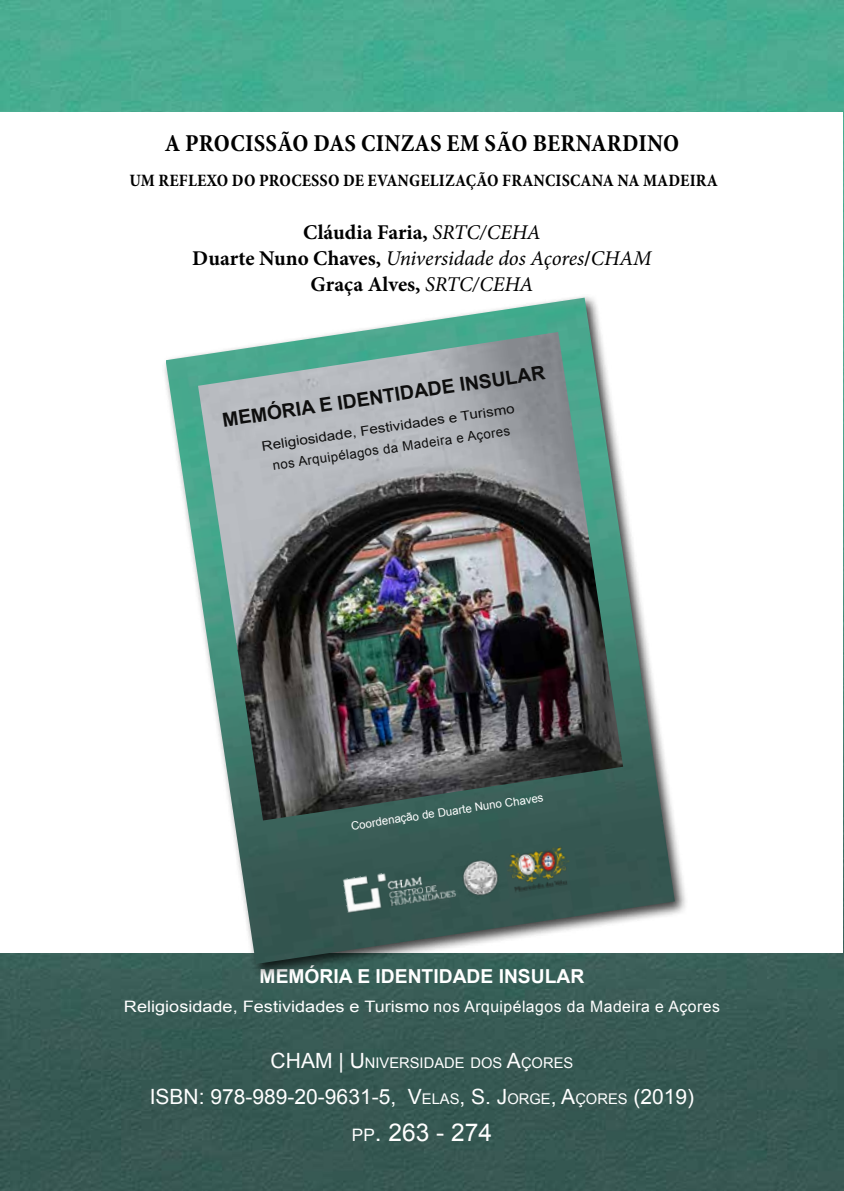
<style>
.page{position:relative;width:844px;height:1191px;background:#fff}
.page>*{position:absolute;margin:0;border:0;box-sizing:border-box;transform-origin:0 0}
.t1{font:700 condensed 24.5px "Minion Pro";letter-spacing:.01em;color:#000}
.t2{font:24.5px "Arial";color:#fff}
.t3{font:italic 21px/26.2px "Minion Pro";letter-spacing:-.005em;color:#000;text-align:center}
.t4{font:21px "Arial";color:#fff}
.t5{font:700 19.25px "Arial";color:#fff}
.t6{font:700 19.25px "Arial";color:#0e0e0e}
.t7{font:700 condensed 17.5px "Minion Pro";letter-spacing:.01em;color:#000}
.t8{font:15.75px "Arial";color:#fff;scale:1.15 1}
.t9{font:14.7px "Arial";color:#fff}
.t10{font:13.12px/21.2px "Arial";color:#0e0e0e;text-align:center;scale:1.15 1}
.t11{font:11.38px "Arial";color:#fff}
.s1{font-weight:700;font-style:normal}
.s2{font-size:21px}
.s3{font-size:14.7px}
.s4{font-size:17.15px}
</style>
<div class="page">
<img style="left:0;top:1px;width:843px;height:1190px">
<div style="left:1px;top:112px;width:841px;height:840px;background:#fff"></div>
<div style="left:161px;top:293px;width:527px;height:684px;background:#000;opacity:.75"></div>
<img style="left:165px;top:298px;width:509px;height:666px">
<img style="left:198px;top:332px;width:425px;height:488px">
<img style="left:459px;top:856px;width:44px;height:44px">
<img style="left:342px;top:862px;width:115px;height:52px">
<img style="left:505px;top:845px;width:67px;height:48px">
<p class="t1" style="left:165px;top:126px;width:516px">A PROCISSÃO DAS CINZAS EM SÃO BERNARDINO</p>
<p class="t7" style="left:129px;top:168px;width:590px">UM REFLEXO DO PROCESSO DE EVANGELIZAÇÃO FRANCISCANA NA MADEIRA</p>
<p class="t3" style="left:192px;top:219px;width:461px"><span class="s1">Cláudia Faria,</span> SRTC/CEHA<br><span class="s1">Duarte Nuno Chaves,</span> Universidade dos Açores<span class="s1">/</span>CHAM<br><span class="s1">Graça Alves,</span> SRTC/CEHA</p>
<p class="t6" style="left:221px;top:408px;width:327px;rotate:-8deg">MEMÓRIA E IDENTIDADE INSULAR</p>
<p class="t10" style="left:260px;top:434px;width:223px;rotate:-8deg">Religiosidade, Festividades e Turismo nos Arquipélagos da Madeira e Açores</p>
<p class="t11" style="left:350px;top:818px;width:196px;rotate:-8deg">Coordenação de Duarte Nuno Chaves</p>
<p class="t5" style="left:259px;top:966px;width:326px">MEMÓRIA E IDENTIDADE INSULAR</p>
<p class="t8" style="left:124px;top:997px;width:519px">Religiosidade, Festividades e Turismo nos Arquipélagos da Madeira e Açores</p>
<p class="t9" style="left:270px;top:1054px;width:304px"><span class="s2">CHAM | U</span>NIVERSIDADE DOS <span class="s2">A</span>ÇORES</p>
<p class="t4" style="left:150px;top:1085px;width:546px">ISBN: 978-989-20-9631-5, V<span class="s3">ELAS</span>, S. J<span class="s3">ORGE</span>, A<span class="s3">ÇORES</span> (2019)</p>
<p class="t2" style="left:352px;top:1119px;width:142px"><span class="s4">PP</span>. 263 - 274</p>
</div>
